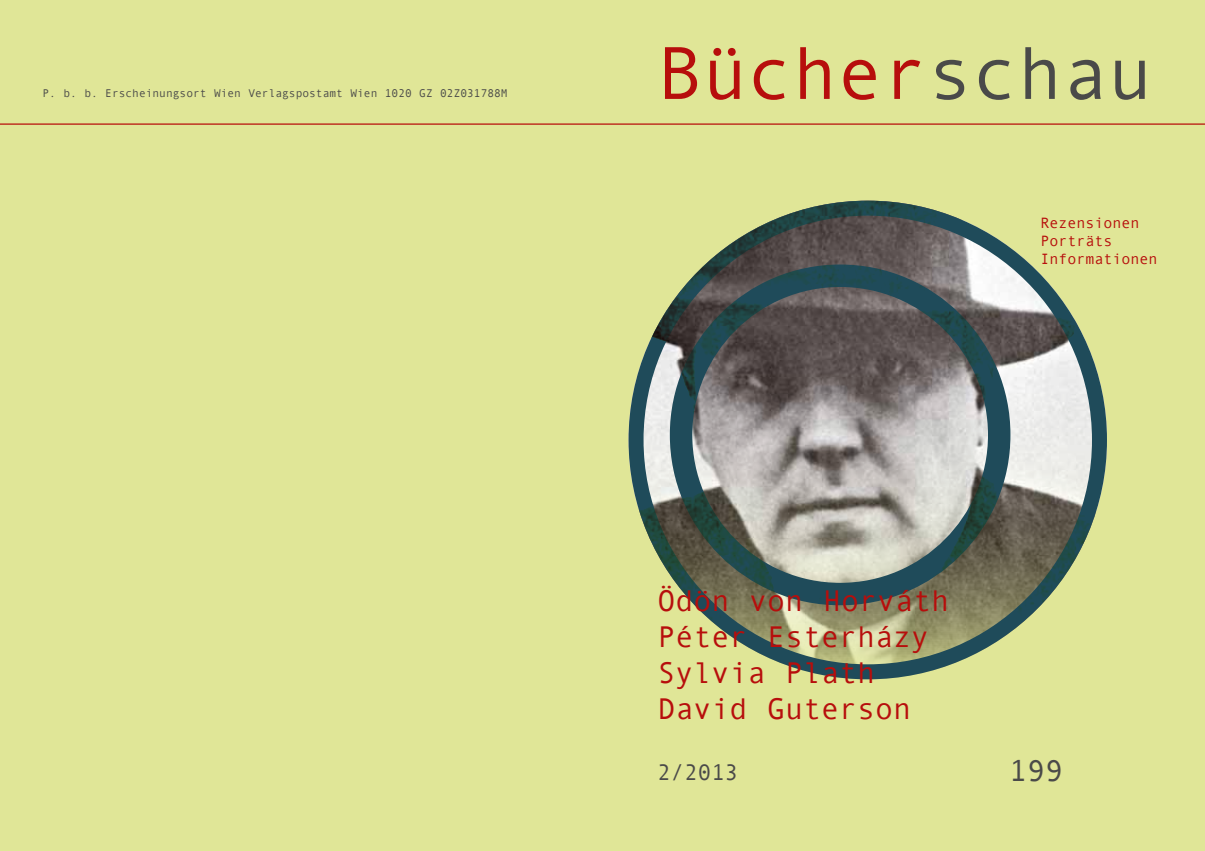
<style>
.page{position:relative;width:1205px;height:851px;background:#fff}
.page>*{position:absolute;margin:0;border:0;box-sizing:border-box;transform-origin:0 0}
.t1{font:75px "Andale Mono";color:#b70e0c}
.t2{font:30px/36px "Andale Mono";color:#b70e0c}
.t3{font:30px "Andale Mono";color:#4a4a49}
.t4{font:22.5px "Andale Mono";color:#4a4a49}
.t5{font:15px/18px "Andale Mono";color:#b70e0c}
.t6{font:11.25px "Andale Mono";color:#4a4a49}
.s1{color:#4a4a49}
</style>
<div class="page">
<div style="left:0;top:0;width:1205px;height:850px;background:#e0e697"></div>
<img style="left:628px;top:201px;width:479px;height:478px;border-radius:239px">
<div style="left:628px;top:201px;width:479px;height:478px;border:15px solid #1f4b5a;border-radius:50%"></div>
<div style="left:670px;top:264px;width:340px;height:341px;border:22px solid #1f4b5a;border-radius:50%"></div>
<hr style="left:0;top:123px;width:1205px;height:2px;background:#b70e0c">
<p class="t6" style="left:43px;top:85px;width:467px">P. b. b. Erscheinungsort Wien Verlagspostamt Wien 1020 GZ 02Z031788M</p>
<h1 class="t1" style="left:657px;top:24px;width:497px">Bücher<span class="s1">schau</span></h1>
<h3 class="t5" style="left:1040px;top:213px;width:118px">Rezensionen<br>Porträts<br>Informationen</h3>
<h2 class="t2" style="left:657px;top:581px;width:293px">Ödön von Horváth<br>Péter Esterházy<br>Sylvia Plath<br>David Guterson</h2>
<h3 class="t4" style="left:657px;top:757px;width:82px">2/2013</h3>
<h2 class="t3" style="left:1009px;top:751px;width:55px">199</h2>
</div>
